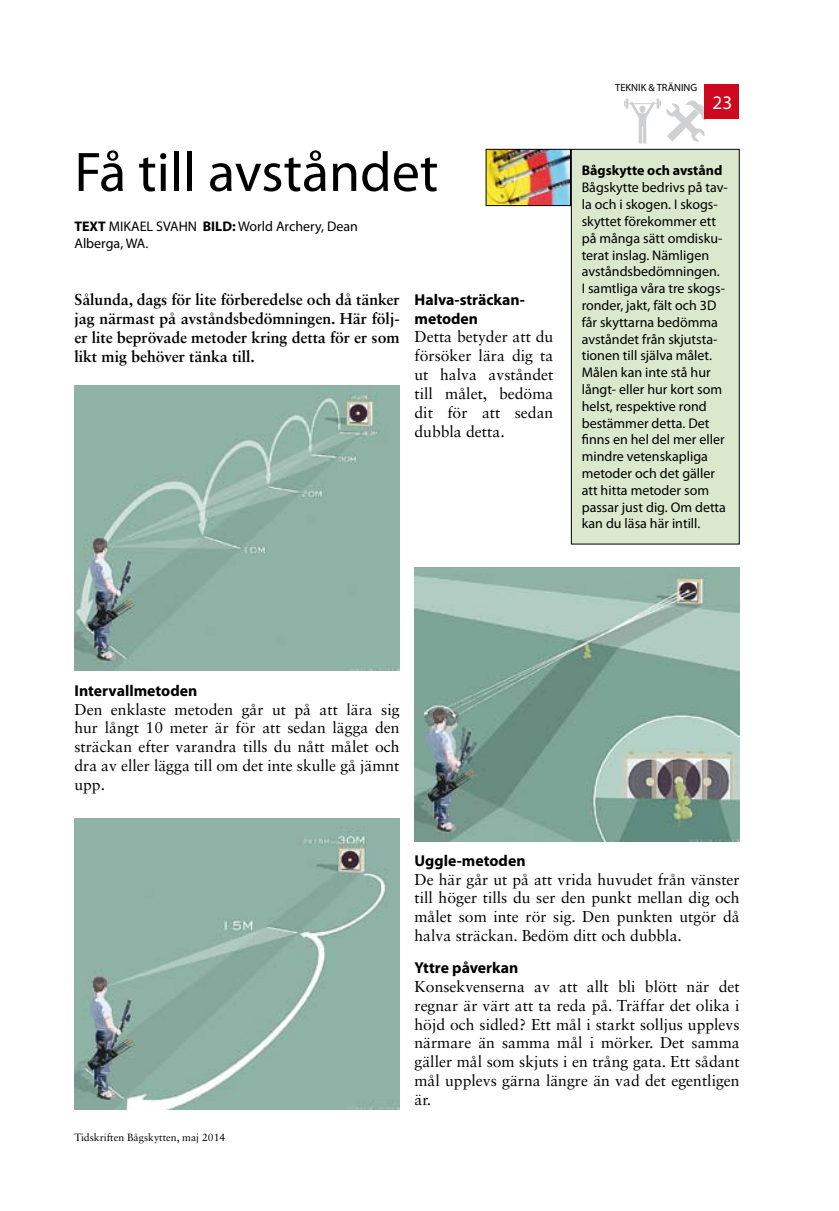
<style>
.page{position:relative;width:839px;height:1211px;background:#fff}
.page>*{position:absolute;margin:0;border:0;box-sizing:border-box;transform-origin:0 0}
.t1{font:56px "Myriad Pro";color:#000}
.t2{font:19.25px "Myriad Pro";color:#fff}
.t3{font:15.75px/18.9px "Sabon LT Std";color:#000;text-align:justify}
.t4{font:700 15.75px/18.9px "Sabon LT Std";color:#000;text-align:justify}
.t5{font:700 15.75px/18.9px "Myriad Pro";color:#000}
.t6{font:14px/16.8px "Myriad Pro";color:#000}
.t7{font:700 14px "Myriad Pro";color:#000}
.t8{font:10.5px "Sabon LT Std";color:#000}
.t9{font:10.5px "Myriad Pro";color:#000}
.s1{font-weight:700}
</style>
<div class="page">
<div style="left:703px;top:84px;width:35px;height:35px;background:#cd071e"></div>
<div style="left:571px;top:149px;width:168px;height:395px;background:#dae8cd"></div>
<div style="left:570px;top:149px;width:169px;height:395px;border:1px solid #000"></div>
<img style="left:487px;top:151px;width:81px;height:53px">
<div style="left:485px;top:149px;width:85px;height:57px;border:1px solid #000"></div>
<img style="left:74px;top:819px;width:325px;height:290px">
<img style="left:74px;top:385px;width:325px;height:286px">
<img style="left:414px;top:567px;width:325px;height:274px">
<svg style="left:703px;top:98px;width:1px;height:21px"></svg>
<h1 class="t1" style="left:74px;top:138px;width:365px">Få till avståndet</h1>
<p class="t6" style="left:74px;top:218px;width:285px"><span class="s1">TEXT</span> MIKAEL SVAHN <span class="s1">BILD:</span> World Archery, Dean<br>Alberga, WA.</p>
<p class="t4" style="left:74px;top:289px;width:326px">Sålunda, dags för lite förberedelse och då tänker jag närmast på avståndsbedömningen. Här följ&shy;er lite beprövade metoder kring detta för er som likt mig behöver tänka till.</p>
<p class="t5" style="left:414px;top:289px;width:112px">Halva-sträckan&shy;metoden</p>
<p class="t3" style="left:414px;top:327px;width:140px">Detta betyder att du försöker lära dig ta ut halva avståndet till målet, bedöma dit för att sedan dubbla detta.</p>
<p class="t9" style="left:615px;top:81px;width:84px">TEKNIK &amp; TRÄNING</p>
<p class="t2" style="left:712px;top:90px;width:21px">23</p>
<p class="t7" style="left:581px;top:162px;width:142px">Bågskytte och avstånd</p>
<p class="t6" style="left:581px;top:179px;width:148px">Bågskytte bedrivs på tav&shy;la och i skogen. I skogs&shy;skyttet förekommer ett på många sätt omdisku&shy;terat inslag. Nämligen avståndsbedömningen.<br>I samtliga våra tre skogs&shy;ronder, jakt, fält och 3D får skyttarna bedömma avståndet från skjutsta&shy;tionen till själva målet.<br>Målen kan inte stå hur långt- eller hur kort som helst, respektive rond bestämmer detta. Det finns en hel del mer eller mindre vetenskapliga metoder och det gäller att hitta metoder som passar just dig. Om detta kan du läsa här intill.</p>
<p class="t5" style="left:74px;top:680px;width:124px">Intervallmetoden</p>
<p class="t3" style="left:74px;top:699px;width:326px">Den enklaste metoden går ut på att lära sig hur långt 10 meter är för att sedan lägga den sträckan efter varandra tills du nått målet och dra av eller lägga till om det inte skulle gå jämnt upp.</p>
<p class="t8" style="left:74px;top:1131px;width:152px">Tidskriften Bågskytten, maj 2014</p>
<p class="t5" style="left:414px;top:850px;width:112px">Uggle-metoden</p>
<p class="t3" style="left:414px;top:869px;width:326px">De här går ut på att vrida huvudet från vänster till höger tills du ser den punkt mellan dig och målet som inte rör sig. Den punkten utgör då halva sträckan. Bedöm ditt och dubbla.</p>
<p class="t5" style="left:414px;top:957px;width:105px">Yttre påverkan</p>
<p class="t3" style="left:414px;top:976px;width:326px">Konsekvenserna av att allt bli blött när det regnar är värt att ta reda på. Träffar det olika i höjd och sidled? Ett mål i starkt solljus upplevs närmare än samma mål i mörker. Det samma gäller mål som skjuts i en trång gata. Ett sådant mål upplevs gärna längre än vad det egentligen är.</p>
</div>
